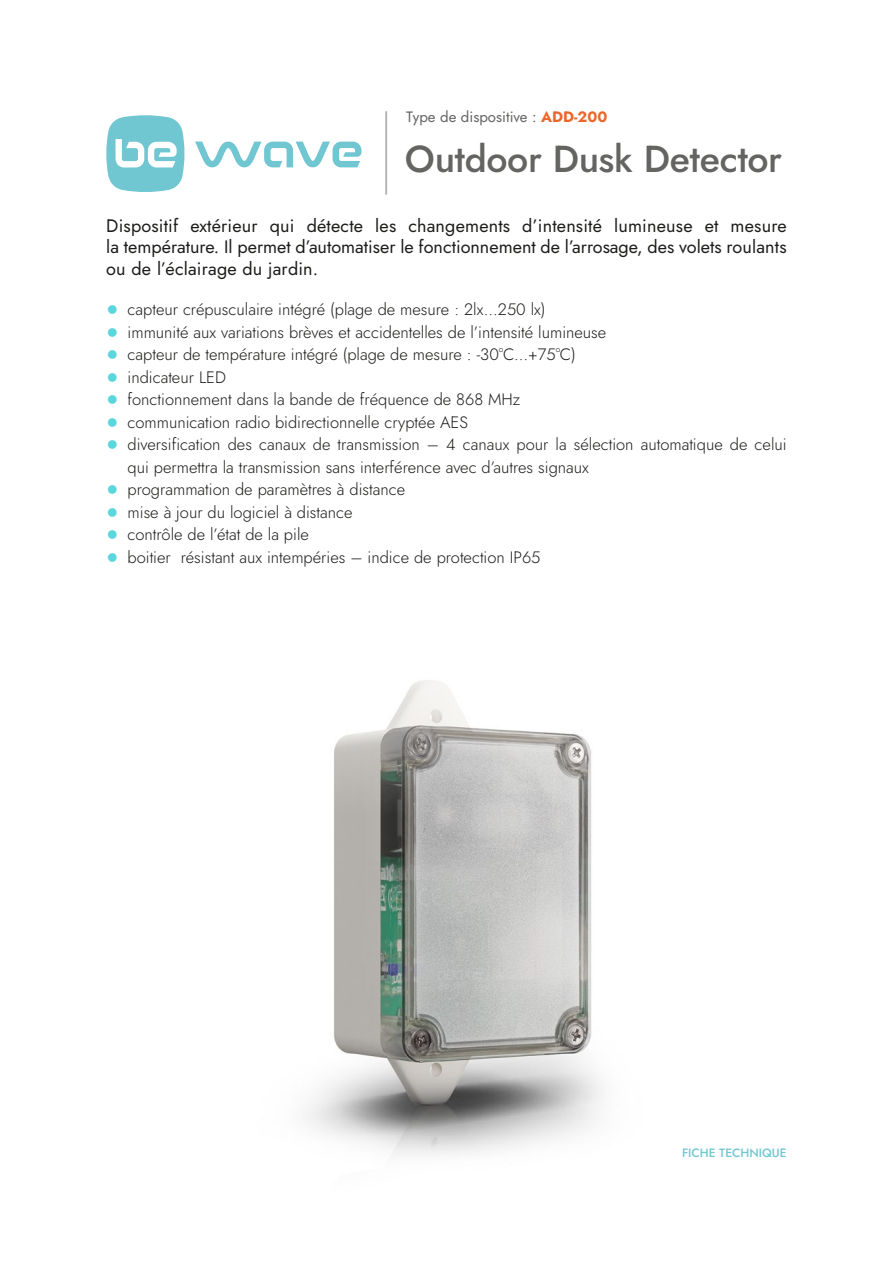
<style>
.page{position:relative;width:893px;height:1263px;background:#fff}
.page>*{position:absolute;margin:0;border:0;box-sizing:border-box;transform-origin:0 0}
.t1{font:500 37.5px "Jost";letter-spacing:-.01em;color:#646463}
.t2{font:18px/21.6px "Jost";letter-spacing:.01em;color:#1d1d1b;text-align:justify}
.t3{font:300 16.5px/22.5px "Jost";color:#1d1d1b}
.t4{font:15px "Jost";color:#646463}
.t5{font:500 12px "Jost";color:#70c6d1}
.s1{font-weight:700;color:#ec682a}
</style>
<div class="page">
<img style="left:306px;top:680px;width:297px;height:476px">
<hr style="left:385px;top:111px;width:2px;height:84px;background:#b2b2b2">
<svg style="left:195px;top:142px;width:166px;height:25px"></svg>
<svg style="left:106px;top:115px;width:79px;height:77px"></svg>
<p class="t4" style="left:406px;top:107px;width:202px">Type de dispositive : <span class="s1">ADD-200</span></p>
<h1 class="t1" style="left:405px;top:134px;width:379px">Outdoor Dusk Detector</h1>
<p class="t2" style="left:106px;top:215px;width:682px">Dispositif extérieur qui détecte les changements d’intensité lumineuse et mesure la température. Il permet d’automatiser le fonctionnement de l’arrosage, des volets roulants ou de l’éclairage du jardin.</p>
<p class="t3" style="left:128px;top:298px;width:661px">capteur crépusculaire intégré (plage de mesure : 2lx...250 lx)<br>immunité aux variations brèves et accidentelles de l’intensité lumineuse<br>capteur de température intégré (plage de mesure : -30°C...+75°C)<br>indicateur LED<br>fonctionnement dans la bande de fréquence de 868 MHz<br>communication radio bidirectionnelle cryptée AES<br>diversification des canaux de transmission – 4 canaux pour la sélection automatique de celui qui permettra la transmission sans interférence avec d’autres signaux<br>programmation de paramètres à distance<br>mise à jour du logiciel à distance<br>contrôle de l’état de la pile<br>boitier résistant aux intempéries – indice de protection IP65</p>
<p class="t5" style="left:682px;top:1144px;width:106px">FICHE TECHNIQUE</p>
</div>
